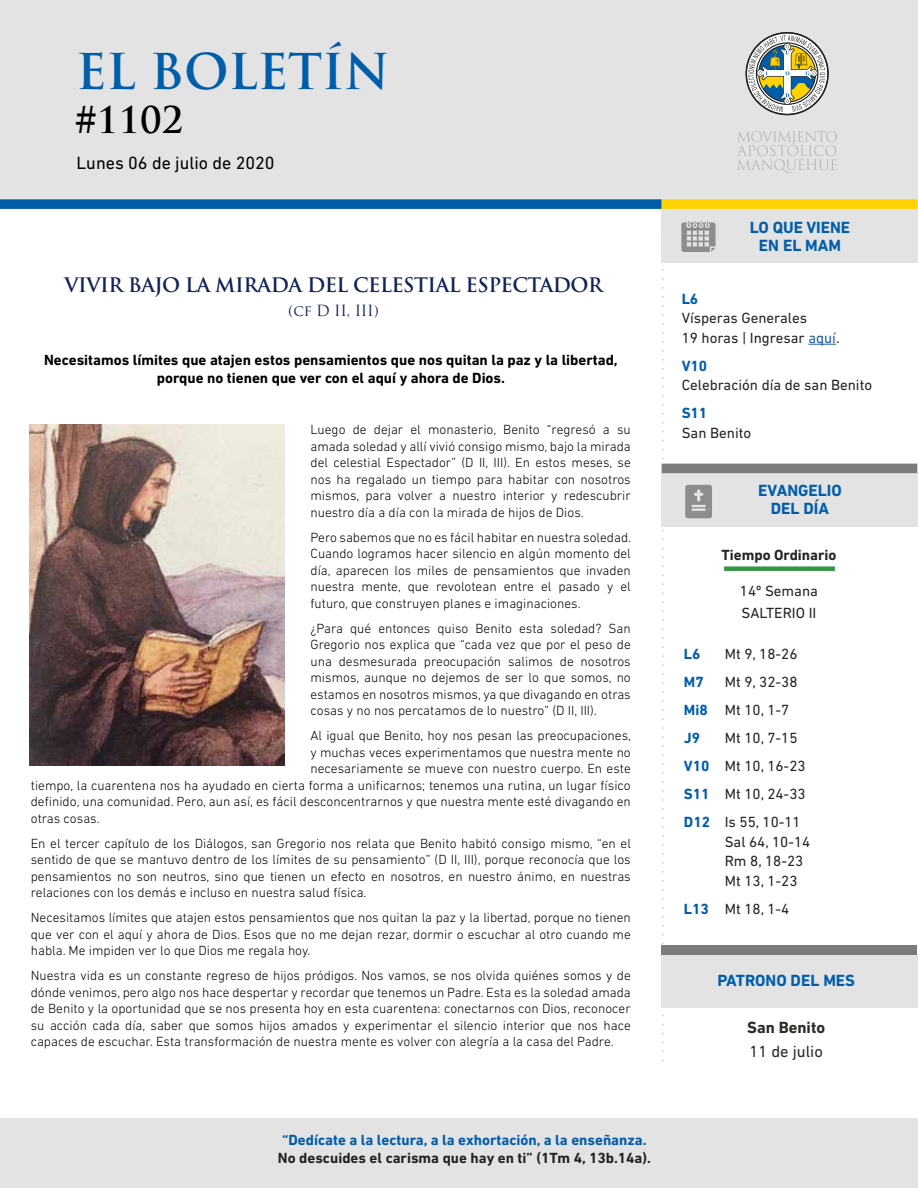
<style>
.page{position:relative;width:918px;height:1188px;background:#fff}
.page>*{position:absolute;margin:0;border:0;box-sizing:border-box;transform-origin:0 0}
.t1{font:700 48.15px "Trajan Pro";color:#005daa}
.t2{font:700 36px "Trajan Pro";color:#000}
.t3{font:700 19.5px "Trajan Pro";letter-spacing:-.025em;color:#112256}
.t4{font:18px "DIN Next LT Pro";color:#000}
.t5{font:700 16.5px/18px "DIN Next LT Pro";color:#005daa;text-align:center}
.t6{font:700 16.5px "DIN Next LT Pro";color:#2d2a26}
.t7{font:16.5px "DIN Next LT Pro";color:#2d2a26}
.t8{font:15px/28px "DIN Next LT Pro";color:#242423}
.t9{font:700 15px/18px "DIN Next LT Pro";color:#000;text-align:center}
.t10{font:700 15px/28px "DIN Next LT Pro";color:#005daa}
.t11{font:700 15px "DIN Next LT Pro";color:#242423}
.t12{font:15px "Trajan Pro";letter-spacing:-.02em;color:#112256}
.t13{font:300 13.5px/16.5px "DIN Next LT Pro";color:#000;text-align:justify}
.s1{color:#215e9e}
</style>
<div class="page">
<svg style="left:662px;top:265px;width:2px;height:796px"></svg>
<div style="left:662px;top:209px;width:256px;height:54px;background:#e3e3e3"></div>
<div style="left:0;top:0;width:918px;height:209px;background:#e3e3e3"></div>
<div style="left:656px;top:199px;width:261px;height:10px;background:#ffd200"></div>
<div style="left:0;top:199px;width:661px;height:10px;background:#005daa"></div>
<div style="left:0;top:1118px;width:918px;height:70px;background:#e3e3e3"></div>
<svg style="left:808px;top:344px;width:28px;height:1px"></svg>
<svg style="left:681px;top:221px;width:35px;height:31px"></svg>
<div style="left:662px;top:473px;width:256px;height:54px;background:#e3e3e3"></div>
<div style="left:662px;top:954px;width:256px;height:54px;background:#e3e3e3"></div>
<svg style="left:685px;top:485px;width:27px;height:33px"></svg>
<div style="left:662px;top:464px;width:255px;height:9px;background:#7c7c7b"></div>
<div style="left:662px;top:945px;width:255px;height:9px;background:#7c7c7b"></div>
<svg style="left:737px;top:131px;width:100px;height:42px"></svg>
<svg style="left:745px;top:32px;width:84px;height:83px"></svg>
<div style="left:724px;top:566px;width:111px;height:5px;background:#359746"></div>
<img style="left:30px;top:425px;width:255px;height:340px">
<h1 class="t1" style="left:76px;top:41px;width:315px">EL BOLETÍN</h1>
<h2 class="t2" style="left:75px;top:98px;width:110px">#1102</h2>
<h3 class="t4" style="left:77px;top:152px;width:200px">Lunes 06 de julio de 2020</h3>
<h3 class="t3" style="left:65px;top:273px;width:540px">VIVIR BAJO LA MIRADA DEL CELESTIAL ESPECTADOR</h3>
<p class="t12" style="left:288px;top:301px;width:92px">(cf D II, III)</p>
<p class="t9" style="left:44px;top:350px;width:575px">Necesitamos límites que atajen estos pensamientos que nos quitan la paz y la libertad, porque no tienen que ver con el aquí y ahora de Dios.</p>
<p class="t13" style="left:310px;top:421px;width:322px">Luego de dejar el monasterio, Benito “regresó a su amada soledad y allí vivió consigo mismo, bajo la mirada del celestial Espectador” (D II, III). En estos meses, se nos ha regalado un tiempo para habitar con nosotros mismos, para volver a nuestro interior y redescubrir nuestro día a día con la mirada de hijos de Dios.</p>
<p class="t13" style="left:310px;top:529px;width:322px">Pero sabemos que no es fácil habitar en nuestra soledad.<br>Cuando logramos hacer silencio en algún momento del día, aparecen los miles de pensamientos que invaden nuestra mente, que revolotean entre el pasado y el futuro, que construyen planes e imaginaciones.</p>
<p class="t13" style="left:310px;top:620px;width:322px">¿Para qué entonces quiso Benito esta soledad? San Gregorio nos explica que “cada vez que por el peso de una desmesurada preocupación salimos de nosotros mismos, aunque no dejemos de ser lo que somos, no estamos en nosotros mismos, ya que divagando en otras cosas y no nos percatamos de lo nuestro” (D II, III).</p>
<p class="t13" style="left:310px;top:727px;width:322px">Al igual que Benito, hoy nos pesan las preocupaciones,</p>
<p class="t13" style="left:310px;top:744px;width:322px">y muchas veces experimentamos que nuestra mente no</p>
<p class="t13" style="left:310px;top:760px;width:322px">necesariamente se mueve con nuestro cuerpo. En este</p>
<p class="t13" style="left:31px;top:777px;width:601px">tiempo, la cuarentena nos ha ayudado en cierta forma a unificarnos; tenemos una rutina, un lugar físico</p>
<p class="t13" style="left:31px;top:793px;width:602px">definido, una comunidad. Pero, aun así, es fácil desconcentrarnos y que nuestra mente esté divagando en</p>
<p class="t13" style="left:31px;top:810px;width:70px">otras cosas.</p>
<p class="t13" style="left:31px;top:835px;width:602px">En el tercer capítulo de los Diálogos, san Gregorio nos relata que Benito habitó consigo mismo, “en el sentido de que se mantuvo dentro de los límites de su pensamiento” (D II, III), porque reconocía que los pensamientos no son neutros, sino que tienen un efecto en nosotros, en nuestro ánimo, en nuestras relaciones con los demás e incluso en nuestra salud física.</p>
<p class="t13" style="left:31px;top:909px;width:602px">Necesitamos límites que atajen estos pensamientos que nos quitan la paz y la libertad, porque no tienen que ver con el aquí y ahora de Dios. Esos que no me dejan rezar, dormir o escuchar al otro cuando me habla. Me impiden ver lo que Dios me regala hoy.</p>
<p class="t13" style="left:31px;top:967px;width:602px">Nuestra vida es un constante regreso de hijos pródigos. Nos vamos, se nos olvida quiénes somos y de dónde venimos, pero algo nos hace despertar y recordar que tenemos un Padre. Esta es la soledad amada de Benito y la oportunidad que se nos presenta hoy en esta cuarentena: conectarnos con Dios, reconocer su acción cada día, saber que somos hijos amados y experimentar el silencio interior que nos hace capaces de escuchar. Esta transformación de nuestra mente es volver con alegría a la casa del Padre.</p>
<p class="t10" style="left:282px;top:1126px;width:366px">“Dedícate a la lectura, a la exhortación, a la enseñanza.</p>
<p class="t11" style="left:278px;top:1149px;width:375px">No descuides el carisma que hay en ti” (1Tm 4, 13b.14a).</p>
<p class="t5" style="left:750px;top:218px;width:102px">LO QUE VIENE<br>EN EL MAM</p>
<p class="t10" style="left:682px;top:285px;width:18px">L6</p>
<p class="t8" style="left:682px;top:308px;width:159px;line-height:19.5px">Vísperas Generales<br>19 horas | Ingresar <span class="s1">aquí</span>.</p>
<p class="t10" style="left:682px;top:352px;width:27px">V10</p>
<p class="t8" style="left:682px;top:371px;width:192px">Celebración día de san Benito</p>
<p class="t10" style="left:682px;top:399px;width:27px">S11</p>
<p class="t8" style="left:682px;top:418px;width:71px">San Benito</p>
<p class="t5" style="left:758px;top:482px;width:85px">EVANGELIO<br>DEL DÍA</p>
<p class="t11" style="left:722px;top:546px;width:117px">Tiempo Ordinario</p>
<p class="t10" style="left:684px;top:640px;width:28px">L6<br>M7<br>Mi8<br>J9<br>V10<br>S11<br>D12</p>
<p class="t10" style="left:684px;top:895px;width:26px">L13</p>
<p class="t8" style="left:740px;top:579px;width:80px;line-height:22.2px">14º Semana<br>SALTERIO II</p>
<p class="t8" style="left:725px;top:640px;width:82px">Mt 9, 18-26<br>Mt 9, 32-38<br>Mt 10, 1-7<br>Mt 10, 7-15<br>Mt 10, 16-23<br>Mt 10, 24-33<br>Is 55, 10-11</p>
<p class="t8" style="left:725px;top:832px;width:87px;line-height:19.5px">Sal 64, 10-14<br>Rm 8, 18-23<br>Mt 13, 1-23</p>
<p class="t8" style="left:725px;top:894px;width:66px">Mt 18, 1-4</p>
<p class="t5" style="left:717px;top:972px;width:139px">PATRONO DEL MES</p>
<p class="t6" style="left:747px;top:1018px;width:80px">San Benito</p>
<p class="t7" style="left:750px;top:1042px;width:75px">11 de julio</p>
</div>
